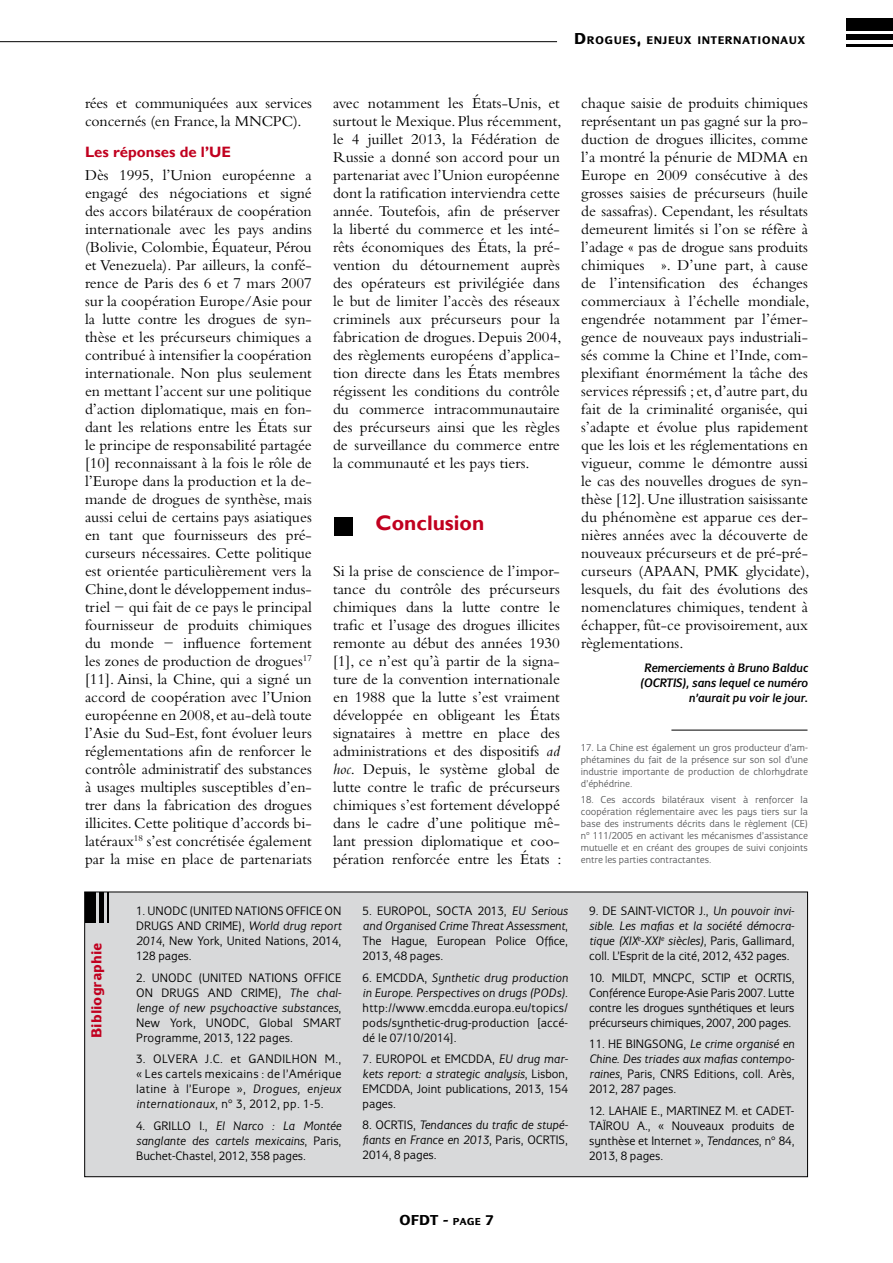
<style>
.page{position:relative;width:893px;height:1263px;background:#fff}
.page>*{position:absolute;margin:0;border:0;box-sizing:border-box;transform-origin:0 0}
.t1{font:700 21px "Gill Sans";color:#c1001f}
.t2{font:15.75px/18px "Bembo Std";color:#000;text-align:justify}
.t3{font:700 15px "Gill Sans";color:#c1001f}
.t4{font:700 15px "Eurocrat";color:#c1001f}
.t5{font:700 15px "Eurocrat";color:#000}
.t6{font:12.75px/15px "Eurocrat";color:#000;text-align:justify}
.t7{font:italic 12.75px/15px "Eurocrat";color:#000;text-align:justify}
.t8{font:italic 500 12.75px/15.3px "Eurocrat";letter-spacing:-.02em;color:#000;text-align:right}
.t9{font:700 11.55px "Eurocrat";letter-spacing:.045em;color:#000}
.t10{font:10.5px/12px "Eurocrat";color:#58595b;text-align:justify}
.s1{font-size:16.5px}
.s2{font-style:italic}
.s3{font-style:normal}
.s4{font-size:10.5px}
</style>
<div class="page">
<div style="left:847px;top:18px;width:46px;height:13px;background:#000"></div>
<div style="left:847px;top:35px;width:46px;height:5px;background:#000"></div>
<hr style="left:847px;top:44px;width:46px;height:2px;background:#000">
<hr style="left:0;top:41px;width:557px;height:1px;background:#000">
<div style="left:85px;top:892px;width:722px;height:285px;background:#d8d9da"></div>
<div style="left:85px;top:892px;width:11px;height:30px;background:#000"></div>
<div style="left:99px;top:892px;width:5px;height:30px;background:#000"></div>
<hr style="left:107px;top:892px;width:2px;height:30px;background:#000">
<hr style="left:671px;top:730px;width:136px;height:1px;background:#000">
<div style="left:334px;top:517px;width:19px;height:19px;background:#000"></div>
<p class="t2" style="left:85px;top:94px;width:228px">rées et communiquées aux services concernés (en France, la MNCPC).</p>
<p class="t3" style="left:85px;top:143px;width:147px">Les réponses de l’UE</p>
<p class="t2" style="left:85px;top:166px;width:228px">Dès 1995, l’Union européenne a engagé des négociations et signé des accors bilatéraux de coopération internationale avec les pays andins (Bolivie, Colombie, Équateur, Pérou et Venezuela). Par ailleurs, la confé&shy;rence de Paris des 6 et 7 mars 2007 sur la coopération Europe/Asie pour la lutte contre les drogues de syn&shy;thèse et les précurseurs chimiques a contribué à intensifier la coopération internationale. Non plus seulement en mettant l’accent sur une politique d’action diplomatique, mais en fon&shy;dant les relations entre les États sur le principe de responsabilité partagée [10] reconnaissant à la fois le rôle de l’Europe dans la production et la de&shy;mande de drogues de synthèse, mais aussi celui de certains pays asiatiques en tant que fournisseurs des pré&shy;curseurs nécessaires. Cette politique est orientée particulièrement vers la Chine, dont le développement indus&shy;triel − qui fait de ce pays le principal fournisseur de produits chimiques du monde − influence fortement les zones de production de drogues<sup>17 </sup>[11]. Ainsi, la Chine, qui a signé un accord de coopération avec l’Union européenne en 2008, et au-delà toute l’Asie du Sud-Est, font évoluer leurs réglementations afin de renforcer le contrôle administratif des substances à usages multiples susceptibles d’en&shy;trer dans la fabrication des drogues illicites. Cette politique d’accords bi&shy;latéraux<sup>18</sup> s’est concrétisée également par la mise en place de partenariats</p>
<p class="t9" style="left:574px;top:34px;width:233px"><span class="s1">D</span>ROGUES<span class="s1">,</span> ENJEUX INTERNATIONAUX</p>
<p class="t2" style="left:333px;top:94px;width:230px">avec notamment les États-Unis, et surtout le Mexique. Plus récemment, le 4 juillet 2013, la Fédération de Russie a donné son accord pour un partenariat avec l’Union européenne dont la ratification interviendra cette année. Toutefois, afin de préserver la liberté du commerce et les inté&shy;rêts économiques des États, la pré&shy;vention du détournement auprès des opérateurs est privilégiée dans le but de limiter l’accès des réseaux criminels aux précurseurs pour la fabrication de drogues. Depuis 2004, des règlements européens d’applica&shy;tion directe dans les États membres régissent les conditions du contrôle du commerce intracommunautaire des précurseurs ainsi que les règles de surveillance du commerce entre la communauté et les pays tiers.</p>
<h1 class="t1" style="left:376px;top:510px;width:110px">Conclusion</h1>
<p class="t2" style="left:333px;top:562px;width:230px">Si la prise de conscience de l’impor&shy;tance du contrôle des précurseurs chimiques dans la lutte contre le trafic et l’usage des drogues illicites remonte au début des années 1930 [1], ce n’est qu’à partir de la signa&shy;ture de la convention internationale en 1988 que la lutte s’est vraiment développée en obligeant les États signataires à mettre en place des administrations et des dispositifs <span class="s2">ad hoc</span>. Depuis, le système global de lutte contre le trafic de précurseurs chimiques s’est fortement développé dans le cadre d’une politique mê&shy;lant pression diplomatique et coo&shy;pération renforcée entre les États :</p>
<p class="t2" style="left:581px;top:94px;width:230px">chaque saisie de produits chimiques représentant un pas gagné sur la pro&shy;duction de drogues illicites, comme l’a montré la pénurie de MDMA en Europe en 2009 consécutive à des grosses saisies de précurseurs (huile de sassafras). Cependant, les résultats demeurent limités si l’on se réfère à l’adage « pas de drogue sans produits chimiques ». D’une part, à cause de l’intensification des échanges commerciaux à l’échelle mondiale, engendrée notamment par l’émer&shy;gence de nouveaux pays industriali&shy;sés comme la Chine et l’Inde, com&shy;plexifiant énormément la tâche des services répressifs ; et, d’autre part, du fait de la criminalité organisée, qui s’adapte et évolue plus rapidement que les lois et les réglementations en vigueur, comme le démontre aussi le cas des nouvelles drogues de syn&shy;thèse [12]. Une illustration saisissante du phénomène est apparue ces der&shy;nières années avec la découverte de nouveaux précurseurs et de pré-pré&shy;curseurs (APAAN, PMK glycidate), lesquels, du fait des évolutions des nomenclatures chimiques, tendent à échapper, fût-ce provisoirement, aux règlementations.</p>
<p class="t8" style="left:640px;top:660px;width:170px">Remerciements à Bruno Balduc (OCRTIS), sans lequel ce numéro n’aurait pu voir le jour.</p>
<p class="t10" style="left:581px;top:741px;width:229px">17. La Chine est également un gros producteur d’am&shy;phétamines du fait de la présence sur son sol d’une industrie importante de production de chlorhydrate d’éphédrine.</p>
<p class="t10" style="left:581px;top:793px;width:229px">18. Ces accords bilatéraux visent à renforcer la coopération réglementaire avec les pays tiers sur la base des instruments décrits dans le règlement (CE) n° 111/2005 en activant les mécanismes d’assistance mutuelle et en créant des groupes de suivi conjoints entre les parties contractantes.</p>
<p class="t4" style="left:88px;top:1038px;width:97px;rotate:-90deg">Bibliographie</p>
<p class="t6" style="left:136px;top:903px;width:207px">1. UNODC (UNITED NATIONS OFFICE ON DRUGS AND CRIME), <span class="s2">World drug report 2014</span>, New York, United Nations, 2014, 128 pages.</p>
<p class="t6" style="left:136px;top:970px;width:207px">2. UNODC (UNITED NATIONS OFFICE ON DRUGS AND CRIME), <span class="s2">The chal&shy;lenge of new psychoactive substances</span>, New York, UNODC, Global SMART Programme, 2013, 122 pages.</p>
<p class="t6" style="left:136px;top:1051px;width:207px">3. OLVERA J.C. et GANDILHON M., « Les cartels mexicains : de l’Amérique latine à l’Europe », <span class="s2">Drogues, enjeux internationaux</span>, n° 3, 2012, pp. 1-5.</p>
<p class="t6" style="left:136px;top:1117px;width:207px">4. GRILLO I., <span class="s2">El Narco : La Montée sanglante des cartels mexicains</span>, Paris, Buchet-Chastel, 2012, 358 pages.</p>
<p class="t6" style="left:363px;top:903px;width:207px">5. EUROPOL, SOCTA 2013, <span class="s2">EU Serious and Organised Crime Threat Assessment</span>, The Hague, European Police Office, 2013, 48 pages.</p>
<p class="t6" style="left:363px;top:970px;width:207px">6. EMCDDA, <span class="s2">Synthetic drug production in Europe. Perspectives on drugs (PODs)</span>. http://www.emcdda.europa.eu/topics/ pods/synthetic-drug-production [accé&shy;dé le 07/10/2014].</p>
<p class="t6" style="left:363px;top:1051px;width:207px">7. EUROPOL et EMCDDA, <span class="s2">EU drug mar&shy;kets report: a strategic analysis</span>, Lisbon, EMCDDA, Joint publications, 2013, 154 pages.</p>
<p class="t7" style="left:363px;top:1117px;width:207px"><span class="s3">8. OCRTIS,</span> Tendances du trafic de stupé&shy;fiants en France en 2013<span class="s3">, Paris, OCRTIS, 2014, 8 pages.</span></p>
<p class="t5" style="left:399px;top:1211px;width:96px">OFDT - <span class="s4">PAGE</span> 7</p>
<p class="t6" style="left:589px;top:903px;width:207px">9. DE SAINT-VICTOR J., <span class="s2">Un pouvoir invi&shy;sible. Les mafias et la société démocra&shy;tique (XIX</span><sup>e</sup><span class="s2">-XXI</span><sup>e</sup> <span class="s2">siècles)</span>, Paris, Gallimard, coll. L’Esprit de la cité, 2012, 432 pages.</p>
<p class="t6" style="left:589px;top:970px;width:207px">10. MILDT, MNCPC, SCTIP et OCRTIS, Conférence Europe-Asie Paris 2007. Lutte contre les drogues synthétiques et leurs précurseurs chimiques, 2007, 200 pages.</p>
<p class="t6" style="left:589px;top:1036px;width:207px">11. HE BINGSONG, <span class="s2">Le crime organisé en Chine. Des triades aux mafias contempo&shy;raines</span>, Paris, CNRS Editions, coll. Arès, 2012, 287 pages.</p>
<p class="t6" style="left:589px;top:1102px;width:207px">12. LAHAIE E., MARTINEZ M. et CADET-TAÏROU A., « Nouveaux produits de synthèse et Internet », <span class="s2">Tendances</span>, n° 84, 2013, 8 pages.</p>
</div>
